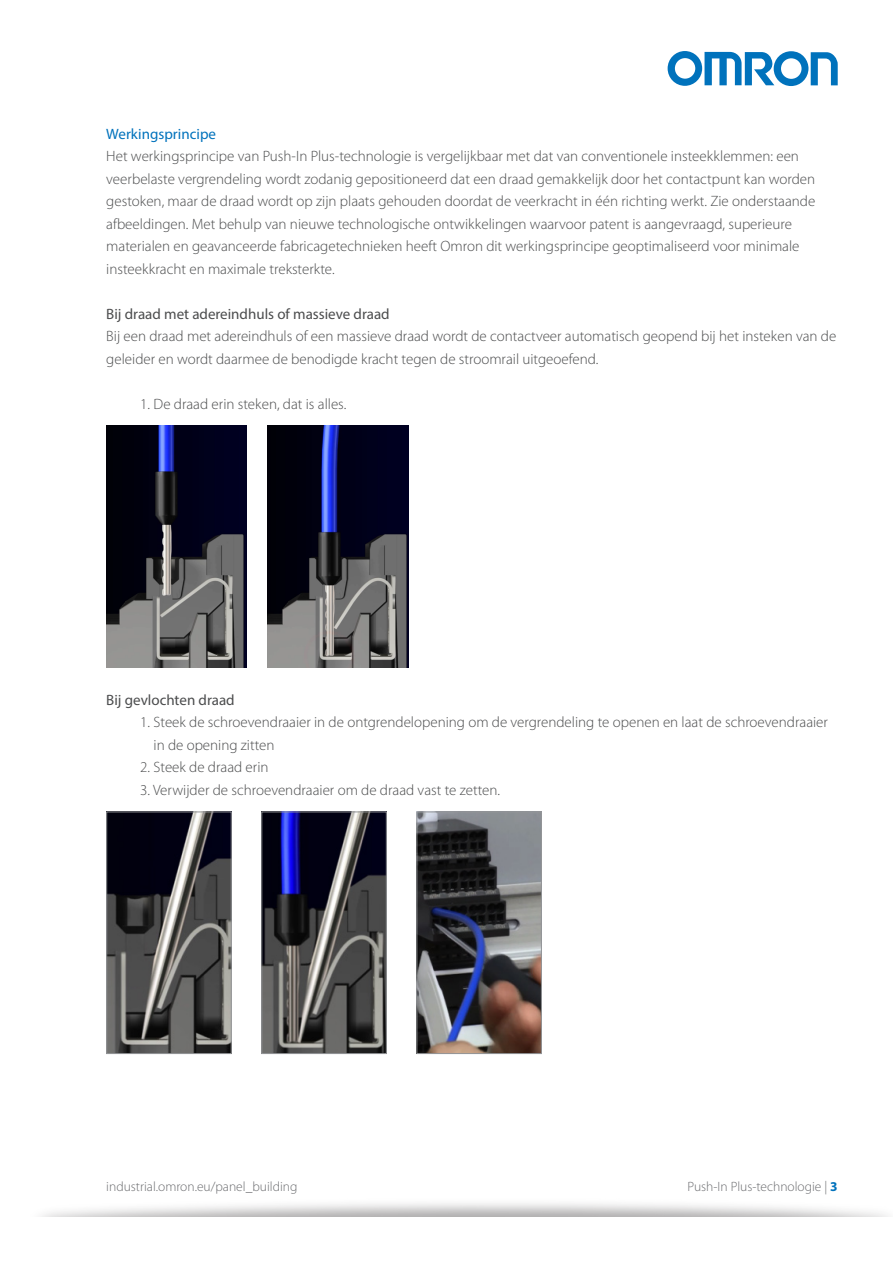
<style>
.page{position:relative;width:893px;height:1263px;background:#fff}
.page>*{position:absolute;margin:0;border:0;box-sizing:border-box;transform-origin:0 0}
.t1{font:300 15px/22.5px "Myriad Pro";color:#4b4c4d}
.t2{font:15px "Myriad Pro";color:#4b4c4d}
.t3{font:15px "Myriad Pro";color:#0072bc}
.t4{font:300 13.5px "Myriad Pro";color:#6c6d70}
.s1{font-weight:700;color:#0072bc}
</style>
<div class="page">
<svg style="left:668px;top:51px;width:170px;height:35px"></svg>
<img style="left:108px;top:813px;width:122px;height:239px">
<div style="left:106px;top:811px;width:126px;height:243px;border:1px solid #939598"></div>
<img style="left:263px;top:813px;width:122px;height:239px">
<div style="left:261px;top:811px;width:126px;height:243px;border:1px solid #939598"></div>
<img style="left:418px;top:813px;width:122px;height:239px">
<div style="left:416px;top:811px;width:126px;height:243px;border:1px solid #939598"></div>
<img style="left:106px;top:425px;width:140px;height:242px">
<img style="left:268px;top:425px;width:141px;height:242px">
<p class="t3" style="left:106px;top:125px;width:111px">Werkingsprincipe</p>
<p class="t1" style="left:106px;top:145px;width:711px">Het werkingsprincipe van Push-In Plus-technologie is vergelijkbaar met dat van conventionele insteekklemmen: een veerbelaste vergrendeling wordt zodanig gepositioneerd dat een draad gemakkelijk door het contactpunt kan worden gestoken, maar de draad wordt op zijn plaats gehouden doordat de veerkracht in één richting werkt. Zie onderstaande afbeeldingen. Met behulp van nieuwe technologische ontwikkelingen waarvoor patent is aangevraagd, superieure materialen en geavanceerde fabricagetechnieken heeft Omron dit werkingsprincipe geoptimaliseerd voor minimale insteekkracht en maximale treksterkte.</p>
<p class="t2" style="left:106px;top:305px;width:285px">Bij draad met adereindhuls of massieve draad</p>
<p class="t1" style="left:106px;top:325px;width:732px">Bij een draad met adereindhuls of een massieve draad wordt de contactveer automatisch geopend bij het insteken van de geleider en wordt daarmee de benodigde kracht tegen de stroomrail uitgeoefend.</p>
<p class="t1" style="left:140px;top:393px;width:208px">1. De draad erin steken, dat is alles.</p>
<p class="t2" style="left:106px;top:690px;width:130px">Bij gevlochten draad</p>
<p class="t1" style="left:154px;top:711px;width:676px;text-indent:-13px">1. Steek de schroevendraaier in de ontgrendelopening om de vergrendeling te openen en laat de schroevendraaier in de opening zitten</p>
<p class="t1" style="left:140px;top:756px;width:130px">2. Steek de draad erin</p>
<p class="t1" style="left:140px;top:779px;width:361px">3. Verwijder de schroevendraaier om de draad vast te zetten.</p>
<p class="t4" style="left:106px;top:1179px;width:193px">industrial.omron.eu/panel_building</p>
<p class="t4" style="left:687px;top:1179px;width:152px">Push-In Plus-technologie | <span class="s1">3</span></p>
</div>
